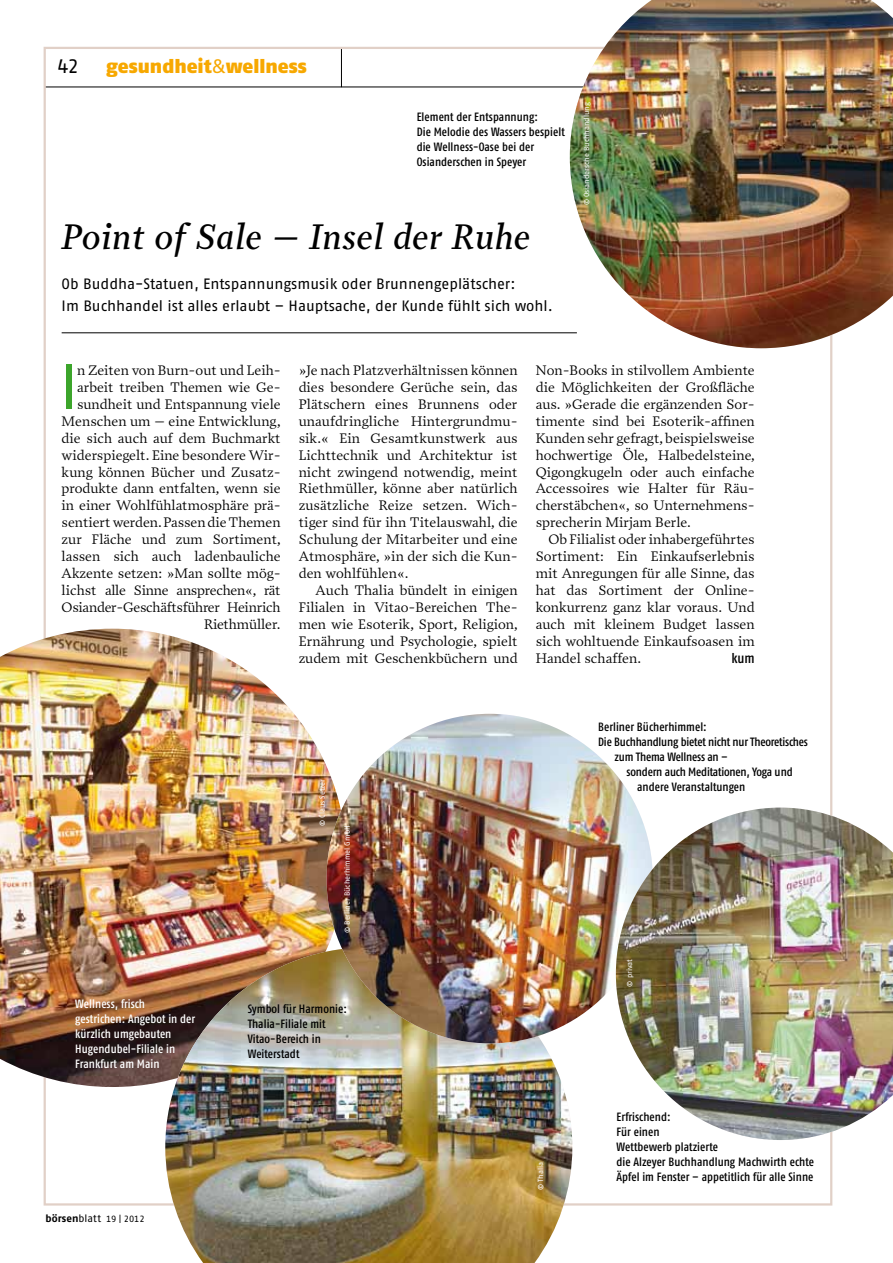
<style>
.page{position:relative;width:893px;height:1263px;background:#fff}
.page>*{position:absolute;margin:0;border:0;box-sizing:border-box;transform-origin:0 0}
.t1{font:63.6px "Fago Co Regular Tf";color:#3ca52b}
.t2{font:italic 36px "Prensa";color:#000}
.t3{font:19.5px "Fago No Black Tf";color:#f7a800}
.t4{font:19.5px "Fago No Regular Tf";color:#000}
.t5{font:15px/22.5px "Fago No Regular Tf";color:#000}
.t6{font:13.95px/17px "Prensa";color:#000;text-align:justify}
.t7{font:13.95px "Fago Co Med Tf";color:#000}
.t8{font:12px/15px "Fago Co Med Lf";color:#000}
.t9{font:12px/15px "Fago Co Med Lf";letter-spacing:.005em;color:#fff}
.t10{font:9px "Fago No Regular Tf";letter-spacing:-.01em;color:#000}
.t11{font:7.5px "Fago No";color:#fff}
.s1{font-family:"Fago No Regular Tf"}
.s2{font-family:"Fago No Bold Tf";font-size:10.5px}
.s3{font-size:10.5px}
</style>
<div class="page">
<hr style="left:341px;top:49px;width:1px;height:38px;background:#000">
<hr style="left:45px;top:87px;width:786px;height:1px;background:#000">
<hr style="left:62px;top:333px;width:515px;height:1px;background:#000">
<img style="left:570px;top:0;width:323px;height:348px">
<img style="left:0;top:629px;width:327px;height:458px">
<img style="left:165px;top:947px;width:407px;height:316px">
<img style="left:327px;top:714px;width:310px;height:329px">
<img style="left:616px;top:807px;width:277px;height:333px">
<h3 class="t4" style="left:57px;top:55px;width:23px">42</h3>
<h3 class="t3" style="left:106px;top:55px;width:202px">gesundheit<span class="s1">&amp;</span>wellness</h3>
<p class="t8" style="left:417px;top:109px;width:150px">Element der Entspannung:<br>Die Melodie des Wassers bespielt die Wellness-Oase bei der<br>Osianderschen in Speyer</p>
<h2 class="t2" style="left:62px;top:216px;width:470px">Point of Sale – Insel der Ruhe</h2>
<p class="t5" style="left:62px;top:272px;width:493px">Ob Buddha-Statuen, Entspannungsmusik oder Brunnengeplätscher:<br>Im Buchhandel ist alles erlaubt – Hauptsache, der Kunde fühlt sich wohl.</p>
<p class="t11" style="left:582px;top:205px;width:104px;rotate:-90deg">© Osiandersche Buchhandlung</p>
<h1 class="t1" style="left:62px;top:350px;width:17px">I</h1>
<p class="t6" style="left:62px;top:362px;width:221px;text-align:right">n Zeiten von Burn-out und Leih&shy;arbeit treiben Themen wie Ge&shy;sundheit und Entspannung viele<br>Menschen um – eine Entwicklung, die sich auch auf dem Buchmarkt widerspiegelt. Eine besondere Wir&shy;kung können Bücher und Zusatz&shy;produkte dann entfalten, wenn sie in einer Wohlfühlatmosphäre prä&shy;sentiert werden. Passen die Themen zur Fläche und zum Sortiment, lassen sich auch ladenbauliche<br>Akzente setzen: »Man sollte mög&shy;lichst alle Sinne ansprechen«, rät<br>Osiander-Geschäftsführer Heinrich<br>Riethmüller.</p>
<p class="t6" style="left:299px;top:362px;width:221px">»Je nach Platzverhältnissen können dies besondere Gerüche sein, das Plätschern eines Brunnens oder unaufdringliche Hintergrundmu&shy;sik.« Ein Gesamtkunstwerk aus Lichttechnik und Architektur ist nicht zwingend notwendig, meint Riethmüller, könne aber natürlich zusätzliche Reize setzen. Wich&shy;tiger sind für ihn Titelauswahl, die Schulung der Mitarbeiter und eine Atmosphäre, »in der sich die Kun&shy;den wohlfühlen«.</p>
<p class="t6" style="left:299px;top:582px;width:221px;text-indent:17px">Auch Thalia bündelt in einigen Filialen in Vitao-Bereichen The&shy;men wie Esoterik, Sport, Religion, Ernährung und Psychologie, spielt zudem mit Geschenkbüchern und</p>
<p class="t6" style="left:536px;top:362px;width:221px">Non-Books in stilvollem Ambiente die Möglichkeiten der Großfläche aus. »Gerade die ergänzenden Sor&shy;timente sind bei Esoterik-affinen Kunden sehr gefragt, beispielsweise hochwertige Öle, Halbedelsteine, Qigongkugeln oder auch einfache Accessoires wie Halter für Räu&shy;cherstäbchen«, so Unternehmens&shy;sprecherin Mirjam Berle.</p>
<p class="t6" style="left:536px;top:531px;width:221px;text-align:left;text-indent:13px">Ob Filialist oder inhabergeführtes<br>Sortiment: Ein Einkaufserlebnis mit Anregungen für alle Sinne, das hat das Sortiment der Online&shy;konkurrenz ganz klar voraus. Und auch mit kleinem Budget lassen sich wohltuende Einkaufsoasen im<br>Handel schaffen.</p>
<p class="t7" style="left:732px;top:650px;width:25px">kum</p>
<p class="t9" style="left:75px;top:996px;width:121px">Wellness, frisch gestrichen: Angebot in der kürzlich umgebauten<br>Hugendubel-Filiale in<br>Frankfurt am Main</p>
<p class="t11" style="left:318px;top:826px;width:49px;rotate:-90deg">© Claus Setzer</p>
<p class="t11" style="left:343px;top:933px;width:109px;rotate:-90deg">© Berliner Bücherhimmel GmbH</p>
<p class="t8" style="left:248px;top:1001px;width:101px">Symbol für Harmonie:<br>Thalia-Filiale mit<br>Vitao-Bereich in<br>Weiterstadt</p>
<p class="t10" style="left:45px;top:1214px;width:101px"><span class="s2">börsen</span><span class="s3">blatt</span> 19 | 2012</p>
<p class="t8" style="left:598px;top:719px;width:110px">Berliner Bücherhimmel:</p>
<p class="t8" style="left:598px;top:734px;width:211px">Die Buchhandlung bietet nicht nur Theoretisches</p>
<p class="t8" style="left:615px;top:749px;width:115px">zum Thema Wellness an –</p>
<p class="t8" style="left:627px;top:764px;width:168px">sondern auch Meditationen, Yoga und</p>
<p class="t8" style="left:637px;top:779px;width:110px">andere Veranstaltungen</p>
<p class="t11" style="left:536px;top:1190px;width:30px;rotate:-90deg">© Thalia</p>
<p class="t11" style="left:625px;top:987px;width:29px;rotate:-90deg">© privat</p>
<p class="t8" style="left:617px;top:1109px;width:199px">Erfrischend:<br>Für einen<br>Wettbewerb platzierte<br>die Alzeyer Buchhandlung Machwirth echte<br>Äpfel im Fenster – appetitlich für alle Sinne</p>
</div>
